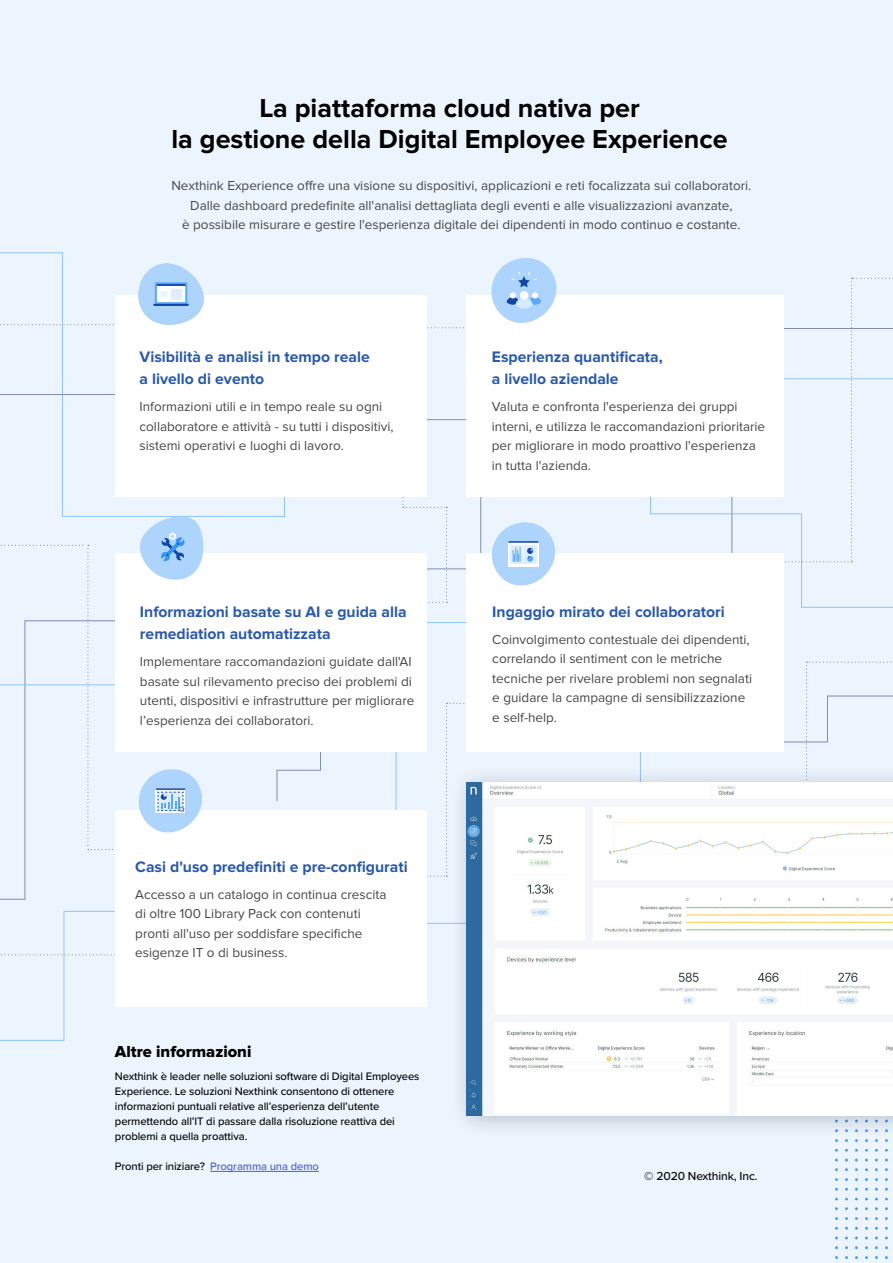
<style>
.page{position:relative;width:893px;height:1263px;background:#ecf5fe}
.page>*{position:absolute;margin:0;border:0;box-sizing:border-box;transform-origin:0 0}
._01_-_V1_-_Main_Titl{font:700 27px "Proxima Nova";color:#000}
._04_-_V2_-_H2_Sectio{font:16.5px "Proxima Nova Extrabld";color:#000}
._02_-_V1_-_Section_H{font:700 15.75px/22.5px "Proxima Nova";color:#2858b1}
._02_-_V1_-_Body_copy{font:13.5px/19.5px "Proxima Nova";color:#474747}
._05_-_V2_-_Subtext_B{font:500 12px "Proxima Nova";letter-spacing:-.01em;color:#040503}
._05_-_V2_-_Subtext_B-2{font:500 11.25px/15px "Proxima Nova";letter-spacing:-.01em;color:#040503}
.s1{color:#4f5cd6}
</style>
<div class="page">
<svg style="left:426px;top:622px;width:215px;height:302px"></svg>
<svg style="left:650px;top:496px;width:81px;height:19px"></svg>
<svg style="left:784px;top:662px;width:109px;height:103px"></svg>
<svg style="left:731px;top:328px;width:162px;height:280px"></svg>
<svg style="left:0;top:252px;width:285px;height:265px"></svg>
<hr style="left:0;top:394px;width:175px;height:1px;background:#111f65">
<svg style="left:0;top:752px;width:397px;height:289px"></svg>
<svg style="left:0;top:954px;width:115px;height:1px"></svg>
<svg style="left:0;top:324px;width:115px;height:1px"></svg>
<div style="left:115px;top:810px;width:311px;height:197px;background:#fff"></div>
<hr style="left:210px;top:1171px;width:109px;height:1px;background:#4f5cd6">
<img style="left:835px;top:1139px;width:53px;height:120px">
<div style="left:115px;top:295px;width:311px;height:202px;background:#fff"></div>
<img style="left:139px;top:264px;width:65px;height:61px">
<div style="left:467px;top:553px;width:317px;height:199px;background:#fff"></div>
<div style="left:467px;top:295px;width:317px;height:201px;background:#fff"></div>
<svg style="left:402px;top:258px;width:154px;height:345px"></svg>
<div style="left:520px;top:291px;width:8px;height:8px;background:#fff;border-radius:50%"></div>
<div style="left:115px;top:553px;width:311px;height:199px;background:#fff"></div>
<svg style="left:0;top:516px;width:203px;height:384px"></svg>
<div style="left:449px;top:765px;width:444px;height:374px;background:#000;opacity:.23"></div>
<img style="left:467px;top:783px;width:426px;height:332px">
<p class="_01_-_V1_-_Main_Titl" style="left:259px;top:92px;width:382px">La piattaforma cloud nativa per</p>
<p class="_01_-_V1_-_Main_Titl" style="left:171px;top:124px;width:558px">la gestione della Digital Employee Experience</p>
<p class="_02_-_V1_-_Body_copy" style="left:171px;top:176px;width:581px;text-align:center">Nexthink Experience offre una visione su dispositivi, applicazioni e reti focalizzata sui collaboratori.<br>Dalle dashboard predefinite all'analisi dettagliata degli eventi e alle visualizzazioni avanzate,<br>è possibile misurare e gestire l'esperienza digitale dei dipendenti in modo continuo e costante.</p>
<p class="_02_-_V1_-_Section_H" style="left:140px;top:345px;width:232px">Visibilità e analisi in tempo reale a livello di evento</p>
<p class="_02_-_V1_-_Body_copy" style="left:140px;top:397px;width:255px">Informazioni utili e in tempo reale su ogni collaboratore e attività - su tutti i dispositivi, sistemi operativi e luoghi di lavoro.</p>
<p class="_02_-_V1_-_Section_H" style="left:140px;top:600px;width:268px">Informazioni basate su AI e guida alla remediation automatizzata</p>
<p class="_02_-_V1_-_Body_copy" style="left:140px;top:652px;width:276px">Implementare raccomandazioni guidate dall'AI basate sul rilevamento preciso dei problemi di utenti, dispositivi e infrastrutture per migliorare l’esperienza dei collaboratori.</p>
<p class="_02_-_V1_-_Section_H" style="left:135px;top:855px;width:274px">Casi d'uso predefiniti e pre-configurati</p>
<p class="_02_-_V1_-_Body_copy" style="left:135px;top:884px;width:253px">Accesso a un catalogo in continua crescita di oltre 100 Library Pack con contenuti pronti all'uso per soddisfare specifiche esigenze IT o di business.</p>
<p class="_04_-_V2_-_H2_Sectio" style="left:115px;top:1042px;width:138px">Altre informazioni</p>
<p class="_05_-_V2_-_Subtext_B-2" style="left:115px;top:1068px;width:306px">Nexthink è leader nelle soluzioni software di Digital Employees Experience. Le soluzioni Nexthink consentono di ottenere informazioni puntuali relative all’esperienza dell’utente permettendo all’IT di passare dalla risoluzione reattiva dei problemi a quella proattiva.</p>
<p class="_05_-_V2_-_Subtext_B-2" style="left:115px;top:1158px;width:205px">Pronti per iniziare? <span class="s1">Programma una demo</span></p>
<p class="_02_-_V1_-_Section_H" style="left:492px;top:345px;width:172px">Esperienza quantificata, a livello aziendale</p>
<p class="_02_-_V1_-_Body_copy" style="left:492px;top:397px;width:275px">Valuta e confronta l'esperienza dei gruppi interni, e utilizza le raccomandazioni prioritarie per migliorare in modo proattivo l'esperienza in tutta l'azienda.</p>
<p class="_02_-_V1_-_Section_H" style="left:492px;top:600px;width:234px">Ingaggio mirato dei collaboratori</p>
<p class="_02_-_V1_-_Body_copy" style="left:492px;top:629px;width:261px">Coinvolgimento contestuale dei dipendenti, correlando il sentiment con le metriche tecniche per rivelare problemi non segnalati e guidare la campagne di sensibilizzazione e self-help.</p>
<p class="_05_-_V2_-_Subtext_B" style="left:644px;top:1167px;width:115px">© 2020 Nexthink, Inc.</p>
</div>
